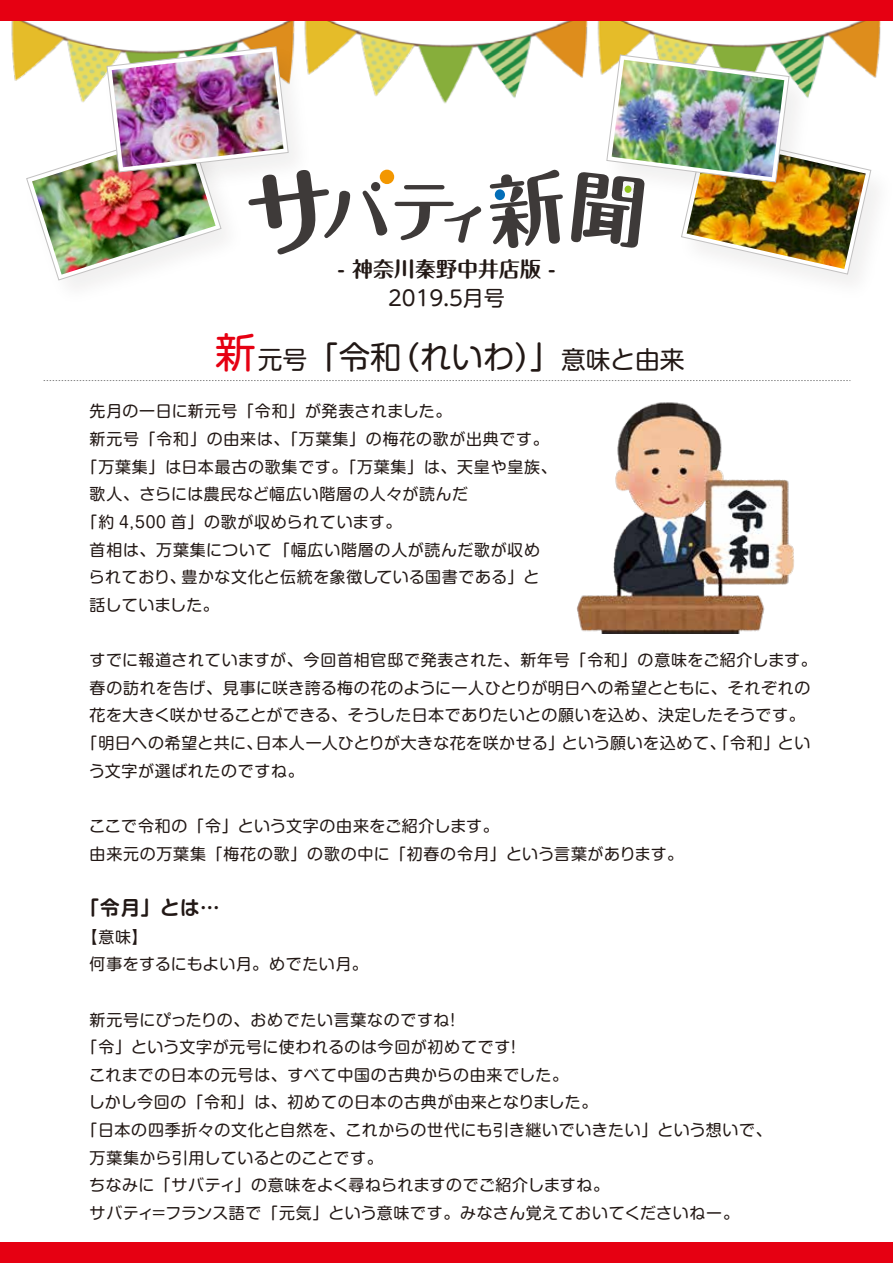
<style>
.page{position:relative;width:893px;height:1263px;background:#fff}
.page>*{position:absolute;margin:0;border:0;box-sizing:border-box;transform-origin:0 0}
.t1{font:31.5px "Shin M Go Pr 6";color:#221815}
.t2{font:700 21px "Maru Fo Pro";color:#221815}
.t3{font:21px "UD Shin M Go Pr 6 N";color:#221815}
.t4{font:700 19.5px "Shin M Go Pr 6 De";color:#221815}
.t5{font:15.9px/27.6px "Shin M Go Pr 6";letter-spacing:.04em;color:#221815}
.t6{font:15.9px "Shin M Go Pr 6";letter-spacing:.02em;color:#221815}
.s1{font-size:41.25px;color:#e60012}
.s2{font-size:24.75px}
</style>
<div class="page">
<svg style="left:44px;top:380px;width:806px;height:1px"></svg>
<img style="left:0;top:20px;width:271px;height:61px">
<img style="left:626px;top:20px;width:267px;height:58px">
<img style="left:271px;top:20px;width:355px;height:212px">
<svg style="left:395px;top:185px;width:87px;height:58px"></svg>
<div style="left:380px;top:170px;width:14px;height:14px;background:#f39700;border-radius:50%"></div>
<svg style="left:490px;top:169px;width:73px;height:79px"></svg>
<div style="left:494px;top:189px;width:11px;height:11px;background:#036eb8;border-radius:50%"></div>
<div style="left:0;top:0;width:893px;height:20px;background:#e60012"></div>
<div style="left:0;top:1242px;width:893px;height:21px;background:#e60012"></div>
<img style="left:594px;top:45px;width:228px;height:9px">
<img style="left:570px;top:54px;width:302px;height:221px">
<img style="left:612px;top:60px;width:172px;height:117px">
<img style="left:95px;top:36px;width:227px;height:10px">
<img style="left:26px;top:46px;width:361px;height:235px">
<img style="left:112px;top:52px;width:171px;height:115px">
<img style="left:577px;top:402px;width:217px;height:231px">
<h2 class="t2" style="left:338px;top:252px;width:219px">- 神奈川秦野中井店版 -</h2>
<h2 class="t3" style="left:388px;top:280px;width:118px">2019.5月号</h2>
<h1 class="t1" style="left:215px;top:331px;width:471px"><span class="s1">新</span><span class="s2">元号</span>「令和（れいわ）」<span class="s2">意味と由来</span></h1>
<p class="t5" style="left:90px;top:397px;width:363px">先月の一日に新元号「令和」が発表されました。</p>
<p class="t5" style="left:90px;top:424px;width:461px">新元号「令和」の由来は、「万葉集」の梅花の歌が出典です。</p>
<p class="t5" style="left:82px;top:452px;width:477px">「万葉集」は日本最古の歌集です。「万葉集」は、天皇や皇族、</p>
<p class="t5" style="left:90px;top:480px;width:380px">歌人、さらには農民など幅広い階層の人々が読んだ</p>
<p class="t5" style="left:82px;top:507px;width:321px">「約 4,500 首」の歌が収められています。</p>
<p class="t5" style="left:90px;top:535px;width:452px">首相は、万葉集について「幅広い階層の人が読んだ歌が収め</p>
<p class="t5" style="left:89px;top:563px;width:452px">られており、豊かな文化と伝統を象徴している国書である」と</p>
<p class="t6" style="left:90px;top:592px;width:131px">話していました。</p>
<p class="t5" style="left:89px;top:646px;width:729px">すでに報道されていますが、今回首相官邸で発表された、新年号「令和」の意味をご紹介します。</p>
<p class="t5" style="left:90px;top:673px;width:722px">春の訪れを告げ、見事に咲き誇る梅の花のように一人ひとりが明日への希望とともに、それぞれの</p>
<p class="t6" style="left:90px;top:702px;width:717px">花を大きく咲かせることができる、そうした日本でありたいとの願いを込め、決定したそうです。</p>
<p class="t5" style="left:82px;top:728px;width:730px">「明日への希望と共に、日本人一人ひとりが大きな花を咲かせる」という願いを込めて、「令和」とい</p>
<p class="t5" style="left:89px;top:756px;width:216px">う文字が選ばれたのですね。</p>
<p class="t5" style="left:89px;top:811px;width:596px">ここで令和の「令」という文字の由来をご紹介します。<br>由来元の万葉集「梅花の歌」の歌の中に「初春の令月」という言葉があります。</p>
<p class="t4" style="left:80px;top:891px;width:141px">「令月」とは…</p>
<p class="t5" style="left:90px;top:922px;width:280px;text-indent:-8px">【意味】<br>何事をするにもよい月。めでたい月。</p>
<p class="t5" style="left:90px;top:1005px;width:373px">新元号にぴったりの、おめでたい言葉なのですね！</p>
<p class="t5" style="left:82px;top:1032px;width:441px">「令」という文字が元号に使われるのは今回が初めてです！</p>
<p class="t5" style="left:89px;top:1060px;width:481px">これまでの日本の元号は、すべて中国の古典からの由来でした。</p>
<p class="t5" style="left:89px;top:1088px;width:510px">しかし今回の「令和」は、初めての日本の古典が由来となりました。</p>
<p class="t5" style="left:82px;top:1115px;width:692px">「日本の四季折々の文化と自然を、これからの世代にも引き継いでいきたい」という想いで、</p>
<p class="t6" style="left:90px;top:1145px;width:295px">万葉集から引用しているとのことです。</p>
<p class="t5" style="left:89px;top:1171px;width:521px">ちなみに「サバティ」の意味をよく尋ねられますのでご紹介しますね。</p>
<p class="t5" style="left:90px;top:1198px;width:651px">サバティ＝フランス語で「元気」という意味です。みなさん覚えておいてくださいねー。</p>
</div>
